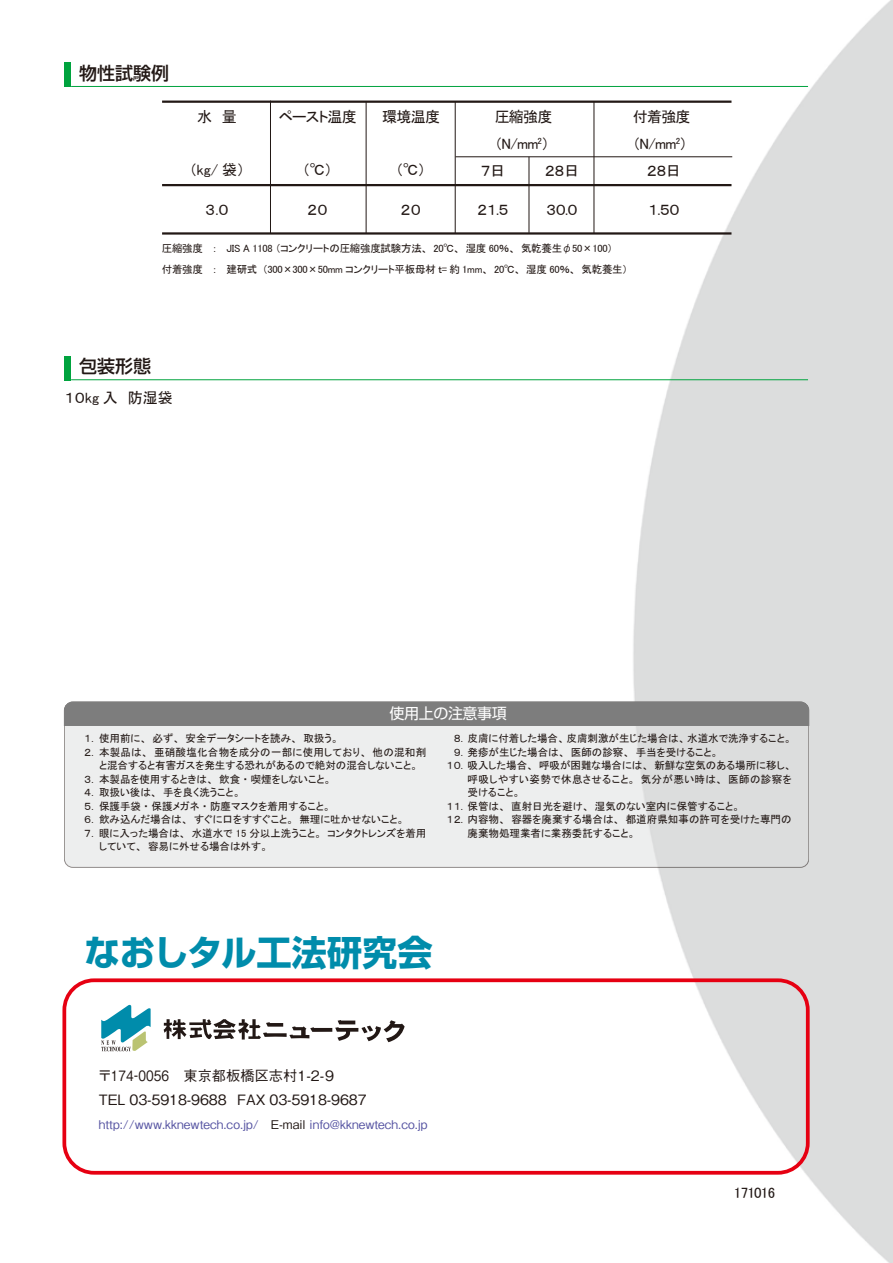
<style>
.page{position:relative;width:893px;height:1263px;background:#fff}
.page>*{position:absolute;margin:0;border:0;box-sizing:border-box;transform-origin:0 0}
.t1{font:700 35.25px "Shin Go Pr 5";color:#008cab}
.t2{font:500 18px "Shin Go Pro";color:#221815}
.t3{font:15px/27px "MS P Gothic";letter-spacing:-.05em;color:#221815}
.t4{font:15px "Shin Go Pro";letter-spacing:-.025em;color:#fff}
.t5{font:500 14.25px/24px "Gothic BBB Pro";color:#221815}
.t6{font:500 12px "Gothic BBB Pro";color:#5654a2}
.t7{font:10.5px/13.5px "MS P Gothic";color:#221815}
.t8{font:10.5px/21px "MS P Gothic";letter-spacing:-.025em;color:#221815}
.t9{font:10.5px/13.5px "MS P Gothic";letter-spacing:.04em;color:#221815}
.s1{color:#221815}
</style>
<div class="page">
<img style="left:626px;top:0;width:267px;height:1263px">
<hr style="left:162px;top:101px;width:569px;height:2px;background:#221815">
<hr style="left:162px;top:184px;width:569px;height:2px;background:#221815">
<hr style="left:162px;top:232px;width:569px;height:3px;background:#221815">
<hr style="left:270px;top:101px;width:1px;height:132px;background:#221815">
<hr style="left:366px;top:102px;width:1px;height:131px;background:#221815">
<hr style="left:455px;top:102px;width:1px;height:131px;background:#221815">
<hr style="left:594px;top:102px;width:1px;height:131px;background:#221815">
<div style="left:64px;top:63px;width:7px;height:24px;background:#00a33e"></div>
<hr style="left:71px;top:86px;width:737px;height:1px;background:#00a33e">
<div style="left:64px;top:356px;width:7px;height:24px;background:#00a33e"></div>
<hr style="left:71px;top:379px;width:737px;height:1px;background:#00a33e">
<hr style="left:455px;top:156px;width:277px;height:1px;background:#221815">
<hr style="left:529px;top:157px;width:1px;height:76px;background:#221815">
<div style="left:64px;top:702px;width:745px;height:165px;background:linear-gradient(to right,#f2f3f3,#e0e1e1);border-radius:9px"></div>
<div style="left:64px;top:702px;width:745px;height:24px;background:#7d7d7d"></div>
<div style="left:62px;top:978px;width:748px;height:197px;border:4px solid #e60012;border-radius:30px"></div>
<svg style="left:101px;top:1005px;width:50px;height:46px"></svg>
<svg style="left:164px;top:1019px;width:241px;height:23px"></svg>
<p class="t2" style="left:79px;top:58px;width:91px">物性試験例</p>
<p class="t3" style="left:197px;top:103px;width:41px">水　量</p>
<p class="t3" style="left:189px;top:156px;width:57px">（kg/ 袋）</p>
<p class="t3" style="left:205px;top:196px;width:25px">３.０</p>
<p class="t3" style="left:279px;top:103px;width:80px">ペースト温度</p>
<p class="t3" style="left:302px;top:156px;width:31px">（℃）</p>
<p class="t3" style="left:307px;top:196px;width:22px">２０</p>
<p class="t3" style="left:382px;top:103px;width:59px">環境温度</p>
<p class="t3" style="left:495px;top:103px;width:59px">圧縮強度</p>
<p class="t3" style="left:396px;top:156px;width:31px">（℃）</p>
<p class="t3" style="left:401px;top:196px;width:22px">２０</p>
<p class="t3" style="left:495px;top:130px;width:56px">（N/mm<sup>2</sup>）</p>
<p class="t3" style="left:481px;top:157px;width:26px">７日</p>
<p class="t3" style="left:477px;top:196px;width:33px">２１.５</p>
<p class="t3" style="left:545px;top:157px;width:36px">２８日</p>
<p class="t3" style="left:546px;top:196px;width:33px">３０.０</p>
<p class="t3" style="left:633px;top:103px;width:59px">付着強度（N/mm<sup>2</sup>）</p>
<p class="t3" style="left:647px;top:157px;width:36px">２８日</p>
<p class="t3" style="left:648px;top:196px;width:33px">１.５０</p>
<p class="t8" style="left:162px;top:238px;width:467px">圧縮強度　：　JIS A 1108 （コンクリートの圧縮強度試験方法、 20℃、湿度 60％、気乾養生φ50×100）<br>付着強度　：　建研式（300×300×50mm コンクリート平板母材 ｔ= 約 1mm、 20℃、湿度 60％、気乾養生）</p>
<p class="t2" style="left:79px;top:352px;width:73px">包装形態</p>
<p class="t3" style="left:65px;top:384px;width:110px">１０kg 入　防湿袋</p>
<p class="t4" style="left:389px;top:701px;width:119px">使用上の注意事項</p>
<p class="t7" style="left:99px;top:731px;width:329px">使用前に、必ず、安全データシートを読み、取扱う。<br>本製品は、亜硝酸塩化合物を成分の一部に使用しており、他の混和剤と混合すると有害ガスを発生する恐れがあるので絶対の混合しないこと。本製品を使用するときは、飲食・喫煙をしないこと。<br>取扱い後は、手を良く洗うこと。<br>保護手袋・保護メガネ・防塵マスクを着用すること。<br>飲み込んだ場合は、すぐに口をすすぐこと。無理に吐かせないこと。<br>眼に入った場合は、水道水で 15 分以上洗うこと。コンタクトレンズを着用していて、容易に外せる場合は外す。</p>
<p class="t7" style="left:454px;top:731px;width:339px">８. 皮膚に付着した場合、皮膚刺激が生じた場合は、水道水で洗浄すること。</p>
<p class="t7" style="left:84px;top:731px;width:11px">１.<br>２.</p>
<p class="t7" style="left:84px;top:772px;width:11px;text-align:justify">３.<br>４.<br>５.<br>６.<br>７.</p>
<p class="t7" style="left:454px;top:745px;width:266px">９. 発疹が生じた場合は、医師の診察、手当を受けること。</p>
<p class="t7" style="left:446px;top:758px;width:347px">１０. 吸入した場合、呼吸が困難な場合には、新鮮な空気のある場所に移し、</p>
<p class="t7" style="left:446px;top:799px;width:295px">１１. 保管は、直射日光を避け、湿気のない室内に保管すること。</p>
<p class="t7" style="left:446px;top:812px;width:347px">１２. 内容物、容器を廃棄する場合は、都道府県知事の許可を受けた専門の</p>
<p class="t9" style="left:467px;top:772px;width:326px">呼吸しやすい姿勢で休息させること。気分が悪い時は、医師の診察を受けること。</p>
<p class="t7" style="left:467px;top:826px;width:169px">廃棄物処理業者に業務委託すること。</p>
<p class="t1" style="left:85px;top:925px;width:350px">なおしタル工法研究会</p>
<p class="t5" style="left:98px;top:1062px;width:271px">〒174-0056 東京都板橋区志村1-2-9<br>TEL 03-5918-9688 FAX 03-5918-9687</p>
<p class="t6" style="left:99px;top:1115px;width:330px">http://www.kknewtech.co.jp/<span class="s1">　E-mail</span> info@kknewtech.co.jp</p>
<p class="t3" style="left:734px;top:1179px;width:43px">171016</p>
</div>
